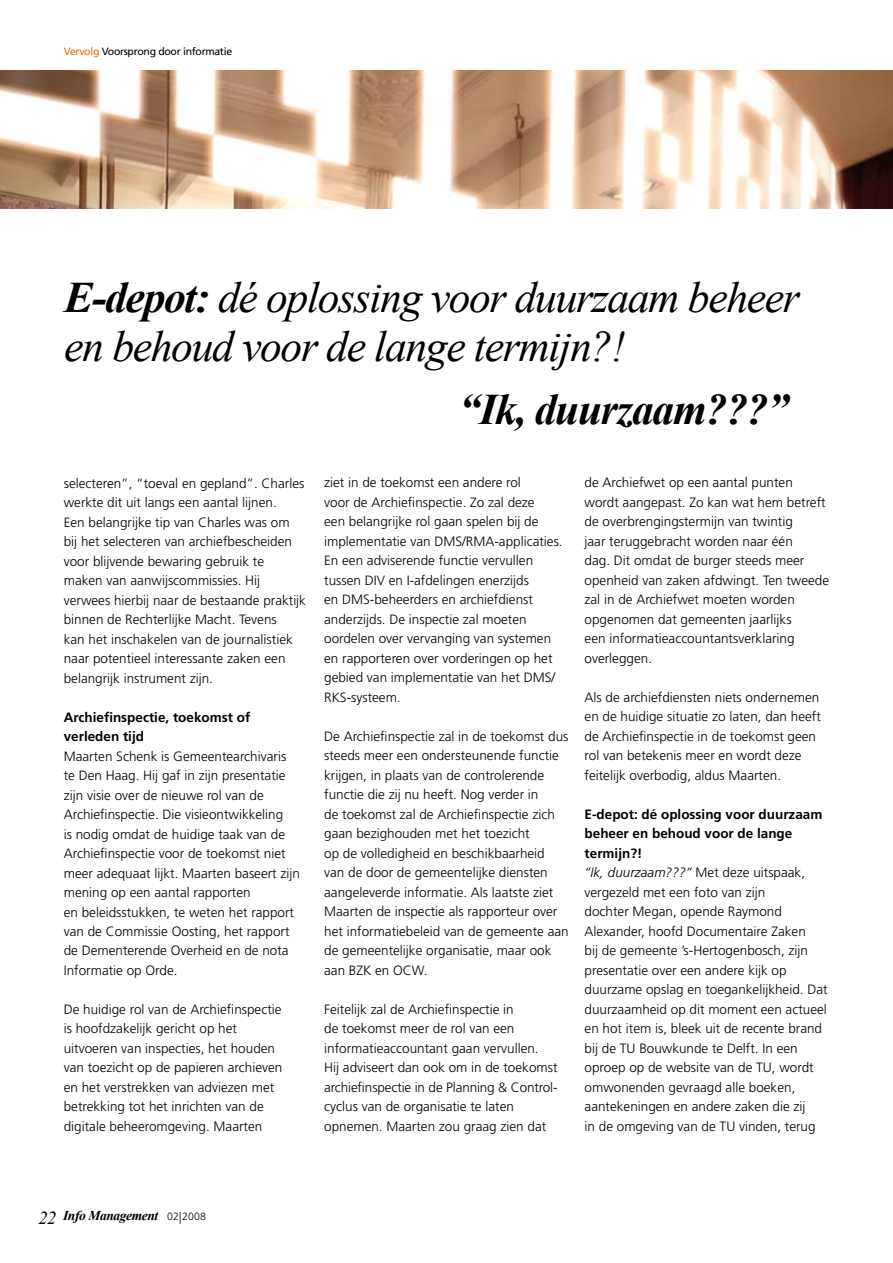
<style>
.page{position:relative;width:893px;height:1263px;background:#fff}
.page>*{position:absolute;margin:0;border:0;box-sizing:border-box;transform-origin:0 0}
.t1{font:italic 43.5px/49.5px "Times New Roman";letter-spacing:-.03em;color:#000}
.t2{font:italic 700 43.5px "Times New Roman";letter-spacing:-.03em;color:#000}
.t3{font:300 13.5px/19.5px "Frutiger LT";color:#000}
.t4{font:700 13.5px/19.5px "Frutiger LT";color:#000}
.t5{font:italic 700 13.5px "Times New Roman";letter-spacing:-.03em;color:#000}
.t6{font:10.5px "Frutiger LT";letter-spacing:-.03em;color:#000}
.s1{color:#eb6a0a}
.s2{font-weight:700}
.s3{font-style:italic}
.s4{font-weight:400;font-size:18.3px}
.s5{font-family:"Frutiger LT";font-weight:300;font-style:normal;font-size:10.5px}
</style>
<div class="page">
<img style="left:0;top:71px;width:893px;height:137px">
<p class="t6" style="left:64px;top:45px;width:170px"><span class="s1">Vervolg</span> Voorsprong door informatie</p>
<h1 class="t1" style="left:64px;top:272px;width:737px"><span class="s2">E-depot:</span> dé oplossing voor duurzaam beheer en behoud voor de lange termijn?!</h1>
<h1 class="t2" style="left:459px;top:379px;width:331px">“Ik, duurzaam???”</h1>
<p class="t3" style="left:64px;top:473px;width:244px">selecteren”, “toeval en gepland”. Charles werkte dit uit langs een aantal lijnen.<br>Een belangrijke tip van Charles was om bij het selecteren van archiefbescheiden voor blijvende bewaring gebruik te maken van aanwijscommissies. Hij verwees hierbij naar de bestaande praktijk binnen de Rechterlijke Macht. Tevens<br>kan het inschakelen van de journalistiek naar potentieel interessante zaken een belangrijk instrument zijn.</p>
<p class="t4" style="left:64px;top:707px;width:188px">Archiefinspectie, toekomst of verleden tijd</p>
<p class="t3" style="left:64px;top:746px;width:238px">Maarten Schenk is Gemeentearchivaris te Den Haag. Hij gaf in zijn presentatie zijn visie over de nieuwe rol van de Archiefinspectie. Die visieontwikkeling<br>is nodig omdat de huidige taak van de Archiefinspectie voor de toekomst niet meer adequaat lijkt. Maarten baseert zijn mening op een aantal rapporten<br>en beleidsstukken, te weten het rapport van de Commissie Oosting, het rapport de Dementerende Overheid en de nota Informatie op Orde.</p>
<p class="t3" style="left:64px;top:1000px;width:220px">De huidige rol van de Archiefinspectie is hoofdzakelijk gericht op het uitvoeren van inspecties, het houden van toezicht op de papieren archieven en het verstrekken van adviezen met betrekking tot het inrichten van de digitale beheeromgeving. Maarten</p>
<p class="t3" style="left:324px;top:473px;width:240px">ziet in de toekomst een andere rol<br>voor de Archiefinspectie. Zo zal deze<br>een belangrijke rol gaan spelen bij de implementatie van DMS/RMA-applicaties.<br>En een adviserende functie vervullen tussen DIV en I-afdelingen enerzijds<br>en DMS-beheerders en archiefdienst anderzijds. De inspectie zal moeten oordelen over vervanging van systemen en rapporteren over vorderingen op het gebied van implementatie van het DMS/ RKS-systeem.</p>
<p class="t3" style="left:324px;top:727px;width:246px">De Archiefinspectie zal in de toekomst dus steeds meer een ondersteunende functie krijgen, in plaats van de controlerende functie die zij nu heeft. Nog verder in<br>de toekomst zal de Archiefinspectie zich gaan bezighouden met het toezicht<br>op de volledigheid en beschikbaarheid<br>van de door de gemeentelijke diensten aangeleverde informatie. Als laatste ziet Maarten de inspectie als rapporteur over het informatiebeleid van de gemeente aan de gemeentelijke organisatie, maar ook aan BZK en OCW.</p>
<p class="t3" style="left:324px;top:999px;width:235px">Feitelijk zal de Archiefinspectie in<br>de toekomst meer de rol van een informatieaccountant gaan vervullen.<br>Hij adviseert dan ook om in de toekomst archiefinspectie in de Planning &amp; Control&shy;cyclus van de organisatie te laten opnemen. Maarten zou graag zien dat</p>
<p class="t3" style="left:585px;top:473px;width:246px">de Archiefwet op een aantal punten wordt aangepast. Zo kan wat hem betreft de overbrengingstermijn van twintig<br>jaar teruggebracht worden naar één<br>dag. Dit omdat de burger steeds meer openheid van zaken afdwingt. Ten tweede zal in de Archiefwet moeten worden opgenomen dat gemeenten jaarlijks<br>een informatieaccountantsverklaring overleggen.</p>
<p class="t3" style="left:585px;top:687px;width:238px">Als de archiefdiensten niets ondernemen en de huidige situatie zo laten, dan heeft de Archiefinspectie in de toekomst geen rol van betekenis meer en wordt deze feitelijk overbodig, aldus Maarten.</p>
<p class="t3" style="left:585px;top:804px;width:245px"><span class="s2">E-depot: dé oplossing voor duurzaam beheer en behoud voor de lange termijn?!<br></span><span class="s3">“Ik, duurzaam???”</span> Met deze uitspaak, vergezeld met een foto van zijn<br>dochter Megan, opende Raymond Alexander, hoofd Documentaire Zaken<br>bij de gemeente ’s-Hertogenbosch, zijn presentatie over een andere kijk op duurzame opslag en toegankelijkheid. Dat duurzaamheid op dit moment een actueel en hot item is, bleek uit de recente brand bij de TU Bouwkunde te Delft. In een oproep op de website van de TU, wordt omwonenden gevraagd alle boeken, aantekeningen en andere zaken die zij<br>in de omgeving van de TU vinden, terug</p>
<p class="t5" style="left:38px;top:1206px;width:169px"><span class="s4">22</span> Info Management <span class="s5">02</span><sub>|</sub><span class="s5">2008</span></p>
</div>
